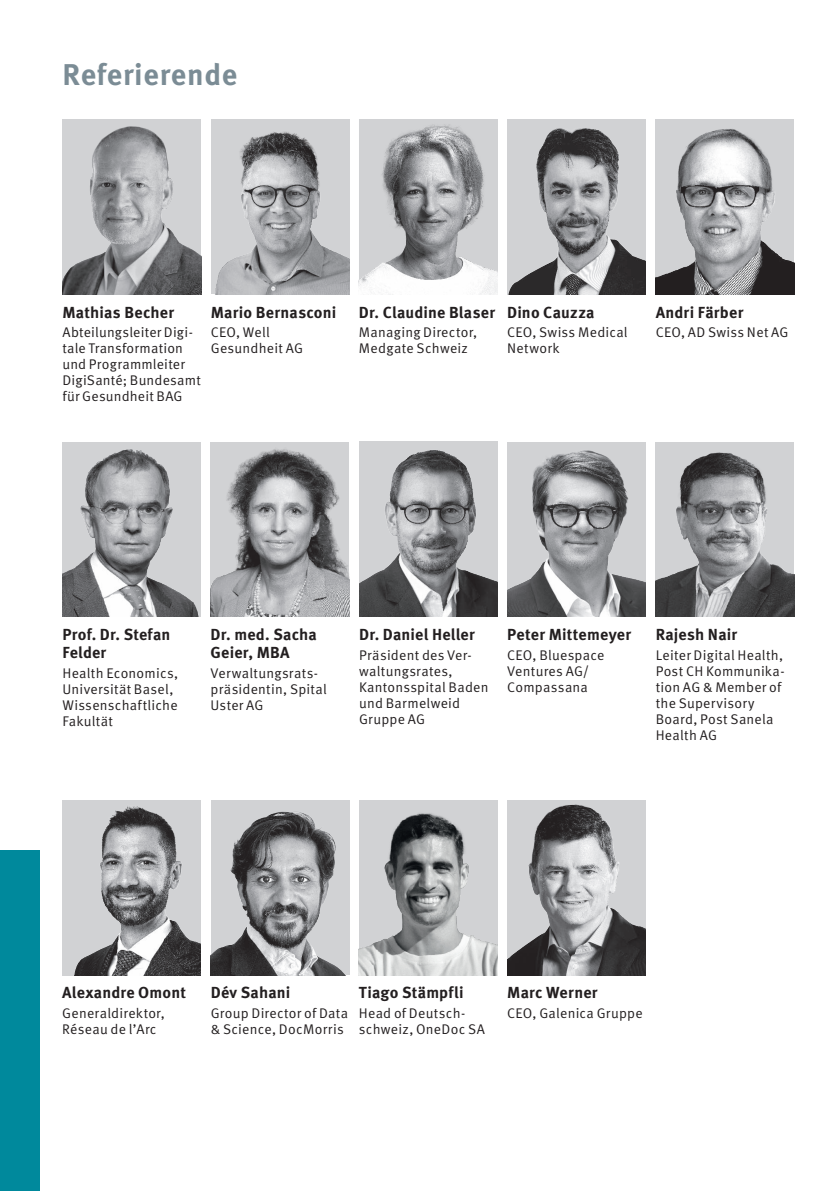
<style>
.page{position:relative;width:834px;height:1191px;background:#fff}
.page>*{position:absolute;margin:0;border:0;box-sizing:border-box;transform-origin:0 0}
.t1{font:700 30px "Meta Pro";letter-spacing:.025em;color:#7b8c95}
.t2{font:700 16px/18px "Meta Pro";letter-spacing:.015em;color:#231f20}
.t3{font:14px/16px "Meta Pro Norm";letter-spacing:.015em;color:#231f20}
</style>
<div class="page">
<div style="left:0;top:850px;width:40px;height:341px;background:#00899c"></div>
<img style="left:211px;top:800px;width:138px;height:175px">
<div style="left:210px;top:442px;width:139px;height:175px;background:#d1d2d4"></div>
<img style="left:210px;top:449px;width:139px;height:168px">
<div style="left:359px;top:800px;width:138px;height:175px;background:#d1d2d4"></div>
<img style="left:359px;top:813px;width:138px;height:162px">
<div style="left:655px;top:442px;width:139px;height:175px;background:#d1d2d4"></div>
<img style="left:655px;top:452px;width:139px;height:165px">
<img style="left:507px;top:800px;width:138px;height:175px">
<div style="left:359px;top:442px;width:138px;height:175px;background:#d1d2d4"></div>
<img style="left:359px;top:450px;width:138px;height:167px">
<div style="left:62px;top:800px;width:139px;height:175px;background:#d1d2d4"></div>
<img style="left:74px;top:806px;width:127px;height:169px">
<img style="left:62px;top:119px;width:139px;height:175px">
<img style="left:211px;top:119px;width:138px;height:175px">
<img style="left:359px;top:119px;width:138px;height:175px">
<img style="left:507px;top:119px;width:138px;height:175px">
<img style="left:655px;top:119px;width:139px;height:175px">
<div style="left:62px;top:442px;width:139px;height:175px;background:#d1d2d4"></div>
<img style="left:62px;top:449px;width:137px;height:168px">
<img style="left:507px;top:442px;width:138px;height:175px">
<h1 class="t1" style="left:62px;top:51px;width:176px">Referierende</h1>
<p class="t2" style="left:62px;top:302px;width:113px">Mathias Becher</p>
<p class="t3" style="left:62px;top:323px;width:140px">Abteilungsleiter Digi&shy;tale Transformation und Programmleiter<br>DigiSanté; Bundesamt für Gesundheit BAG</p>
<p class="t2" style="left:211px;top:302px;width:127px">Mario Bernasconi</p>
<p class="t3" style="left:211px;top:323px;width:94px">CEO, Well<br>Gesundheit AG</p>
<p class="t2" style="left:359px;top:302px;width:138px">Dr. Claudine Blaser</p>
<p class="t3" style="left:359px;top:323px;width:120px">Managing Director,<br>Medgate Schweiz</p>
<p class="t2" style="left:507px;top:302px;width:89px">Dino Cauzza</p>
<p class="t3" style="left:507px;top:323px;width:122px">CEO, Swiss Medical<br>Network</p>
<p class="t2" style="left:655px;top:302px;width:89px">Andri Färber</p>
<p class="t3" style="left:655px;top:323px;width:134px">CEO, AD Swiss Net AG</p>
<p class="t2" style="left:62px;top:625px;width:110px">Prof. Dr. Stefan<br>Felder</p>
<p class="t3" style="left:62px;top:664px;width:117px">Health Economics,<br>Universität Basel,<br>Wissenschaftliche<br>Fakultät</p>
<p class="t2" style="left:210px;top:625px;width:108px">Dr. med. Sacha<br>Geier, MBA</p>
<p class="t3" style="left:210px;top:664px;width:118px">Verwaltungsrats&shy;präsidentin, Spital<br>Uster AG</p>
<p class="t2" style="left:359px;top:625px;width:117px">Dr. Daniel Heller</p>
<p class="t3" style="left:359px;top:646px;width:131px">Präsident des Ver&shy;waltungsrates,<br>Kantonsspital Baden und Barmelweid<br>Gruppe AG</p>
<p class="t2" style="left:507px;top:625px;width:125px">Peter Mittemeyer</p>
<p class="t3" style="left:507px;top:646px;width:99px">CEO, Bluespace<br>Ventures AG/<br>Compassana</p>
<p class="t2" style="left:655px;top:625px;width:83px">Rajesh Nair</p>
<p class="t3" style="left:655px;top:646px;width:130px">Leiter Digital Health,<br>Post CH Kommunika&shy;tion AG &amp; Member of the Supervisory<br>Board, Post Sanela<br>Health AG</p>
<p class="t2" style="left:62px;top:983px;width:125px">Alexandre Omont</p>
<p class="t3" style="left:62px;top:1004px;width:104px">Generaldirektor,<br>Réseau de l’Arc</p>
<p class="t2" style="left:211px;top:983px;width:81px">Dév Sahani</p>
<p class="t3" style="left:211px;top:1004px;width:139px">Group Director of Data &amp; Science, DocMorris</p>
<p class="t2" style="left:359px;top:983px;width:106px">Tiago Stämpfli</p>
<p class="t3" style="left:359px;top:1004px;width:127px">Head of Deutsch&shy;schweiz, OneDoc SA</p>
<p class="t2" style="left:507px;top:983px;width:92px">Marc Werner</p>
<p class="t3" style="left:507px;top:1004px;width:137px">CEO, Galenica Gruppe</p>
</div>
